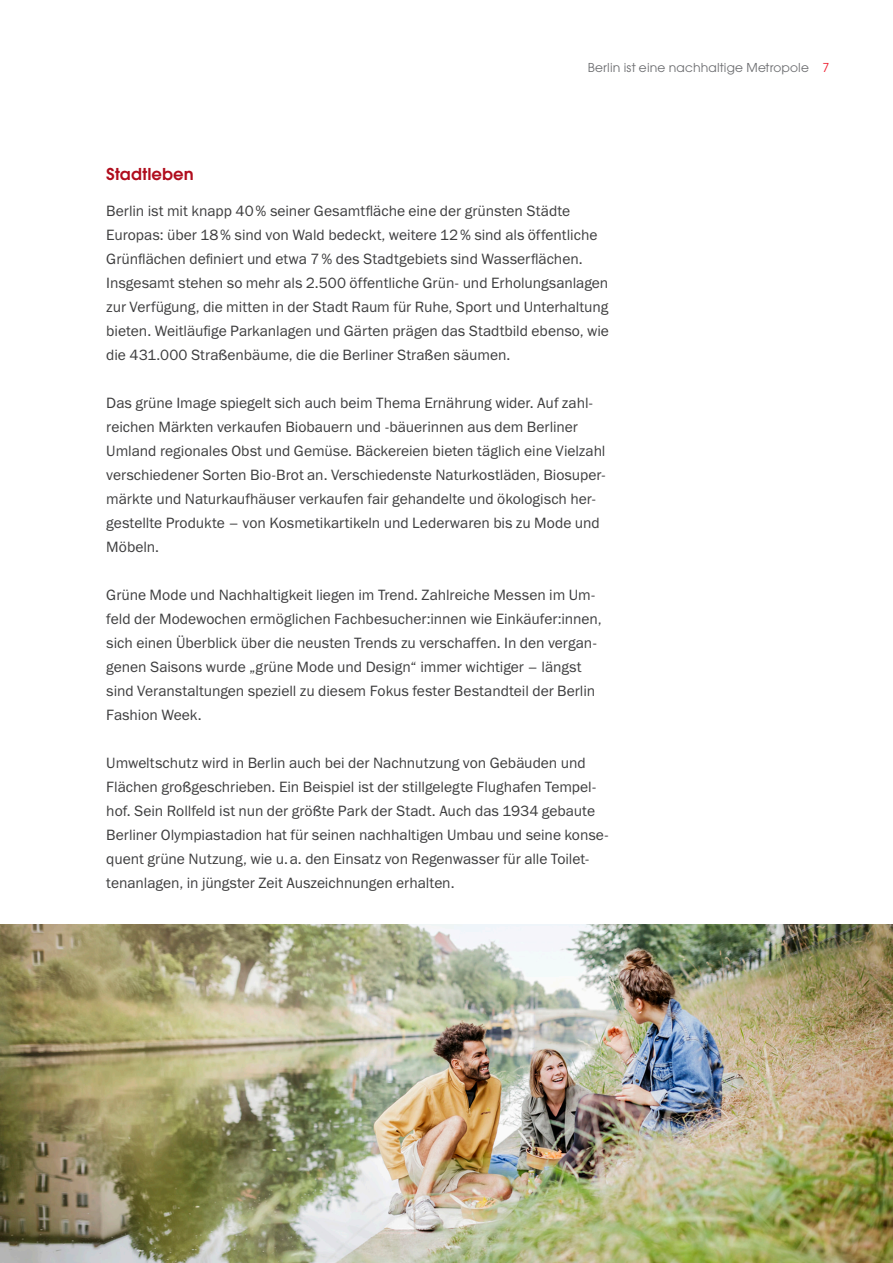
<style>
.page{position:relative;width:893px;height:1263px;background:#fff}
.page>*{position:absolute;margin:0;border:0;box-sizing:border-box;transform-origin:0 0}
.t1{font:600 18px "Avalon";color:#b00d1d}
.t2{font:15px/24px "Franklin Gothic ITC";color:#3e3e3f}
.t3{font:13.5px "Avalon";letter-spacing:.01em;color:#6c6d70}
.s1{color:#ee1b2d}
</style>
<div class="page">
<img style="left:0;top:924px;width:893px;height:339px">
<p class="t3" style="left:588px;top:60px;width:243px">Berlin ist eine nachhaltige Metropole <span class="s1">7</span></p>
<p class="t1" style="left:106px;top:163px;width:89px">Stadtleben</p>
<p class="t2" style="left:106px;top:199px;width:504px">Berlin ist mit knapp 40% seiner Gesamtfläche eine der grünsten Städte Europas: über 18% sind von Wald bedeckt, weitere 12% sind als öffentliche Grünflächen definiert und etwa 7% des Stadtgebiets sind Wasserflächen.<br>Insgesamt stehen so mehr als 2.500 öffentliche Grün- und Erholungsanlagen zur Verfügung, die mitten in der Stadt Raum für Ruhe, Sport und Unterhaltung bieten. Weitläufige Parkanlagen und Gärten prägen das Stadtbild ebenso, wie die 431.000 Straßenbäume, die die Berliner Straßen säumen.</p>
<p class="t2" style="left:106px;top:391px;width:501px">Das grüne Image spiegelt sich auch beim Thema Ernährung wider. Auf zahl&shy;reichen Märkten verkaufen Biobauern und -bäuerinnen aus dem Berliner Umland regionales Obst und Gemüse. Bäckereien bieten täglich eine Vielzahl verschiedener Sorten Bio-Brot an. Verschiedenste Naturkostläden, Biosuper&shy;märkte und Naturkaufhäuser verkaufen fair gehandelte und ökologisch her&shy;gestellte Produkte – von Kosmetikartikeln und Lederwaren bis zu Mode und Möbeln.</p>
<p class="t2" style="left:106px;top:583px;width:497px">Grüne Mode und Nachhaltigkeit liegen im Trend. Zahlreiche Messen im Um&shy;feld der Modewochen ermöglichen Fachbesucher:innen wie Einkäufer:innen, sich einen Überblick über die neusten Trends zu verschaffen. In den vergan&shy;genen Saisons wurde „grüne Mode und Design“ immer wichtiger – längst sind Veranstaltungen speziell zu diesem Fokus fester Bestandteil der Berlin Fashion Week.</p>
<p class="t2" style="left:106px;top:751px;width:504px">Umweltschutz wird in Berlin auch bei der Nachnutzung von Gebäuden und Flächen großgeschrieben. Ein Beispiel ist der stillgelegte Flughafen Tempel&shy;hof. Sein Rollfeld ist nun der größte Park der Stadt. Auch das 1934 gebaute Berliner Olympiastadion hat für seinen nachhaltigen Umbau und seine konse&shy;quent grüne Nutzung, wie u.a. den Einsatz von Regenwasser für alle Toilet&shy;tenanlagen, in jüngster Zeit Auszeichnungen erhalten.</p>
</div>
